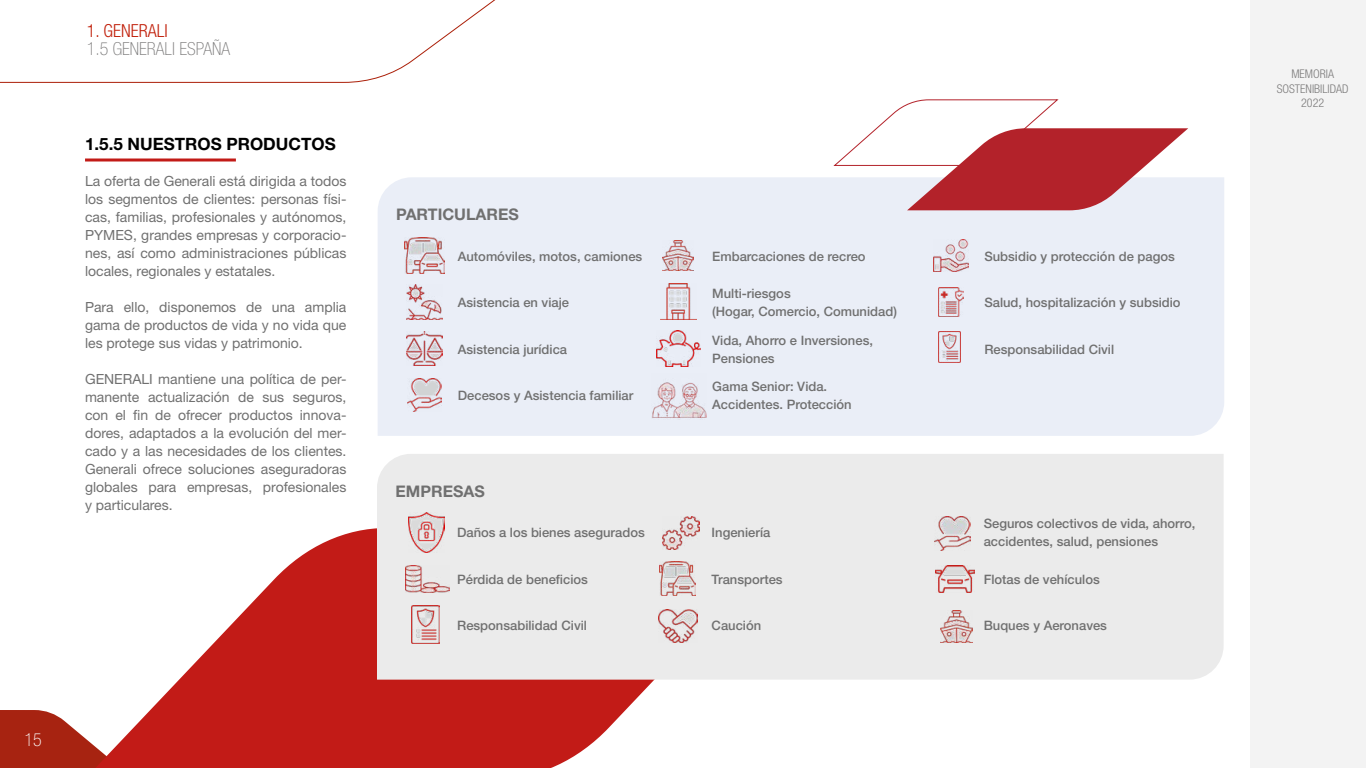
<style>
.page{position:relative;width:1366px;height:768px;background:#fff}
.page>*{position:absolute;margin:0;border:0;box-sizing:border-box;transform-origin:0 0}
.t1{font:100 condensed 18px "Helvetica Neue LT Std";color:#7c7b7b}
.t2{font:300 condensed 18px "Helvetica Neue LT Std";color:#c1210c}
.t3{font:100 condensed 18px "Helvetica Neue LT Std";color:#fff}
.t4{font:700 17px "Helvetica Neue LT Std";color:#000}
.t5{font:700 16px "Helvetica Neue LT Std";color:#707070}
.t6{font:14px/18px "Helvetica Neue LT Std";color:#707070;text-align:justify}
.t7{font:500 13px/18px "Helvetica Neue LT Std";color:#707070}
.t8{font:300 condensed 12px/14.4px "Helvetica Neue LT Std";color:#7c7b7b;text-align:center}
</style>
<div class="page">
<svg style="left:0;top:710px;width:85px;height:58px;background:#b03929"></svg>
<div style="left:1251px;top:0;width:115px;height:768px;background:#f3f3f3"></div>
<svg style="left:0;top:0;width:496px;height:83px"></svg>
<svg style="left:85px;top:528px;width:569px;height:240px;fill:#c21b17"></svg>
<hr style="left:85px;top:159px;width:151px;height:3px;background:#c21b17">
<div style="left:378px;top:177px;width:846px;height:259px;background:#eaeef7"></div>
<div style="left:377px;top:454px;width:847px;height:226px;background:#ebebeb"></div>
<img style="left:405px;top:238px;width:39px;height:35px">
<img style="left:663px;top:240px;width:31px;height:31px">
<img style="left:933px;top:240px;width:36px;height:31px">
<img style="left:406px;top:284px;width:37px;height:35px">
<img style="left:660px;top:284px;width:36px;height:36px">
<img style="left:939px;top:287px;width:24px;height:30px">
<img style="left:406px;top:331px;width:37px;height:34px">
<img style="left:657px;top:331px;width:43px;height:35px">
<img style="left:938px;top:332px;width:22px;height:31px">
<img style="left:408px;top:378px;width:33px;height:34px">
<img style="left:408px;top:512px;width:37px;height:41px">
<img style="left:662px;top:517px;width:38px;height:33px">
<img style="left:935px;top:516px;width:35px;height:35px">
<img style="left:405px;top:565px;width:45px;height:28px">
<img style="left:660px;top:562px;width:36px;height:33px">
<img style="left:935px;top:565px;width:40px;height:28px">
<img style="left:411px;top:606px;width:28px;height:38px">
<img style="left:658px;top:609px;width:39px;height:33px">
<img style="left:940px;top:611px;width:32px;height:31px">
<svg style="left:833px;top:99px;width:355px;height:111px"></svg>
<img style="left:651px;top:373px;width:55px;height:47px">
<p class="t2" style="left:87px;top:20px;width:82px">1. GENERALI</p>
<p class="t1" style="left:87px;top:39px;width:145px">1.5 GENERALI ESPAÑA</p>
<p class="t4" style="left:85px;top:133px;width:252px">1.5.5 NUESTROS PRODUCTOS</p>
<p class="t6" style="left:85px;top:172px;width:263px">La oferta de Generali está dirigida a todos los segmentos de clientes: personas físi&shy;cas, familias, profesionales y autónomos, PYMES, grandes empresas y corporacio&shy;nes, así como administraciones públicas locales, regionales y estatales.</p>
<p class="t6" style="left:85px;top:298px;width:263px">Para ello, disponemos de una amplia gama de productos de vida y no vida que les protege sus vidas y patrimonio.</p>
<p class="t6" style="left:85px;top:370px;width:263px">GENERALI mantiene una política de per&shy;manente actualización de sus seguros, con el fin de ofrecer productos innova&shy;dores, adaptados a la evolución del mer&shy;cado y a las necesidades de los clientes.<br>Generali ofrece soluciones aseguradoras globales para empresas, profesionales y particulares.</p>
<p class="t3" style="left:24px;top:729px;width:19px">15</p>
<p class="t5" style="left:396px;top:204px;width:124px">PARTICULARES</p>
<p class="t7" style="left:458px;top:247px;width:186px">Automóviles, motos, camiones</p>
<p class="t7" style="left:712px;top:247px;width:155px">Embarcaciones de recreo</p>
<p class="t7" style="left:984px;top:247px;width:192px">Subsidio y protección de pagos</p>
<p class="t7" style="left:458px;top:293px;width:113px">Asistencia en viaje</p>
<p class="t7" style="left:712px;top:284px;width:186px">Multi-riesgos<br>(Hogar, Comercio, Comunidad)</p>
<p class="t7" style="left:984px;top:293px;width:198px">Salud, hospitalización y subsidio</p>
<p class="t7" style="left:458px;top:340px;width:111px">Asistencia jurídica</p>
<p class="t7" style="left:712px;top:331px;width:162px">Vida, Ahorro e Inversiones,<br>Pensiones</p>
<p class="t7" style="left:984px;top:340px;width:131px">Responsabilidad Civil</p>
<p class="t7" style="left:458px;top:386px;width:177px">Decesos y Asistencia familiar</p>
<p class="t7" style="left:712px;top:377px;width:141px">Gama Senior: Vida.<br>Accidentes. Protección</p>
<p class="t5" style="left:396px;top:481px;width:91px">EMPRESAS</p>
<p class="t7" style="left:457px;top:523px;width:189px">Daños a los bienes asegurados</p>
<p class="t7" style="left:712px;top:523px;width:60px">Ingeniería</p>
<p class="t7" style="left:984px;top:514px;width:213px">Seguros colectivos de vida, ahorro, accidentes, salud, pensiones</p>
<p class="t7" style="left:457px;top:570px;width:132px">Pérdida de beneficios</p>
<p class="t7" style="left:712px;top:570px;width:73px">Transportes</p>
<p class="t7" style="left:984px;top:570px;width:118px">Flotas de vehículos</p>
<p class="t7" style="left:457px;top:616px;width:131px">Responsabilidad Civil</p>
<p class="t7" style="left:712px;top:616px;width:51px">Caución</p>
<p class="t7" style="left:984px;top:616px;width:125px">Buques y Aeronaves</p>
<p class="t8" style="left:1277px;top:67px;width:73px">MEMORIA<br>SOSTENIBILIDAD<br>2022</p>
</div>
